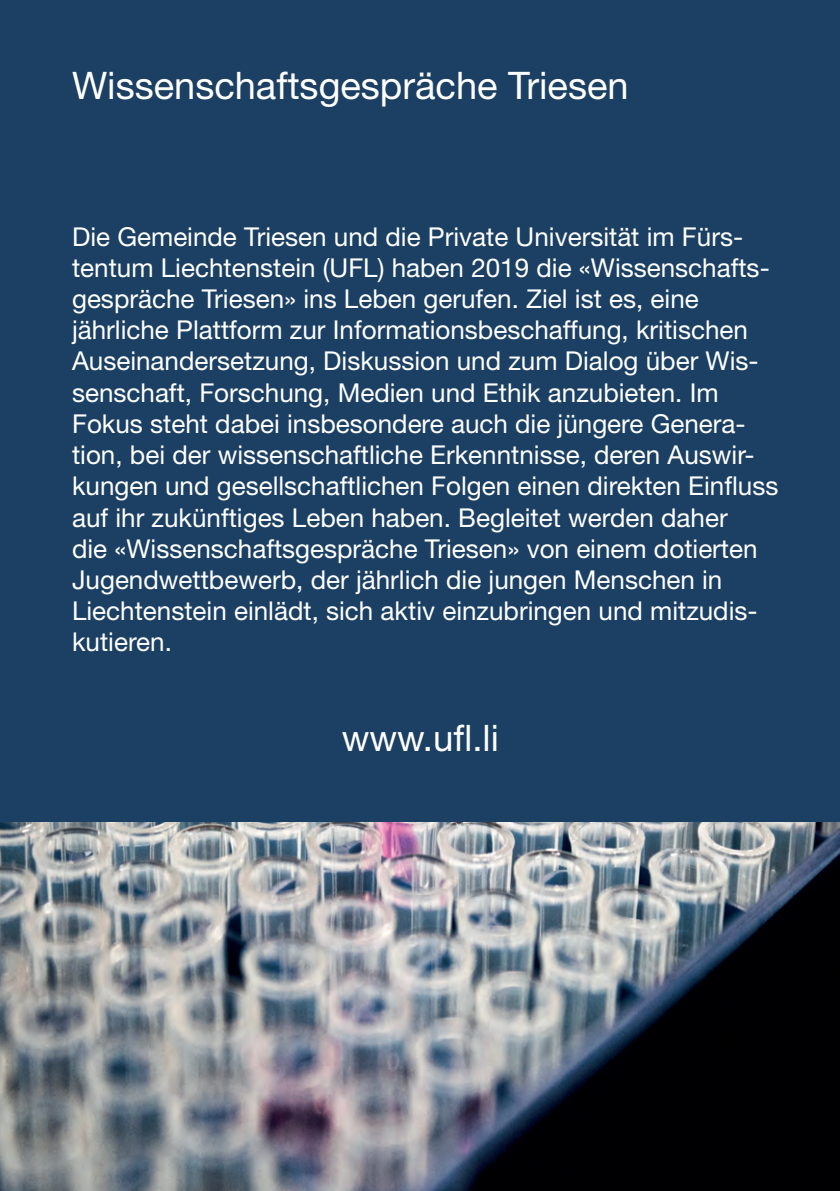
<style>
.page{position:relative;width:840px;height:1191px;background:#fff}
.page>*{position:absolute;margin:0;border:0;box-sizing:border-box;transform-origin:0 0}
.t1{font:38px "Helvetica Neue LT Std";color:#fff}
.t2{font:36.6px "Helvetica Neue LT Std";color:#fff}
.t3{font:26px/31.2px "Helvetica Neue LT Std";color:#fff}
</style>
<div class="page">
<div style="left:0;top:0;width:839px;height:823px;background:#1b4064"></div>
<img style="left:0;top:822px;width:839px;height:369px">
<h1 class="t1" style="left:72px;top:63px;width:557px">Wissenschaftsgespräche Triesen</h1>
<p class="t3" style="left:72px;top:220px;width:707px">Die Gemeinde Triesen und die Private Universität im Fürs&shy;tentum Liechtenstein (UFL) haben 2019 die «Wissenschafts&shy;gespräche Triesen» ins Leben gerufen. Ziel ist es, eine jährliche Plattform zur Informationsbeschaffung, kritischen Auseinandersetzung, Diskussion und zum Dialog über Wis&shy;senschaft, Forschung, Medien und Ethik anzubieten. Im Fokus steht dabei insbesondere auch die jüngere Genera&shy;tion, bei der wissenschaftliche Erkenntnisse, deren Auswir&shy;kungen und gesellschaftlichen Folgen einen direkten Einfluss auf ihr zukünftiges Leben haben. Begleitet werden daher<br>die «Wissenschaftsgespräche Triesen» von einem dotierten Jugendwettbewerb, der jährlich die jungen Menschen in Liechtenstein einlädt, sich aktiv einzubringen und mitzudis&shy;kutieren.</p>
<h2 class="t2" style="left:341px;top:715px;width:158px">www.ufl.li</h2>
</div>
